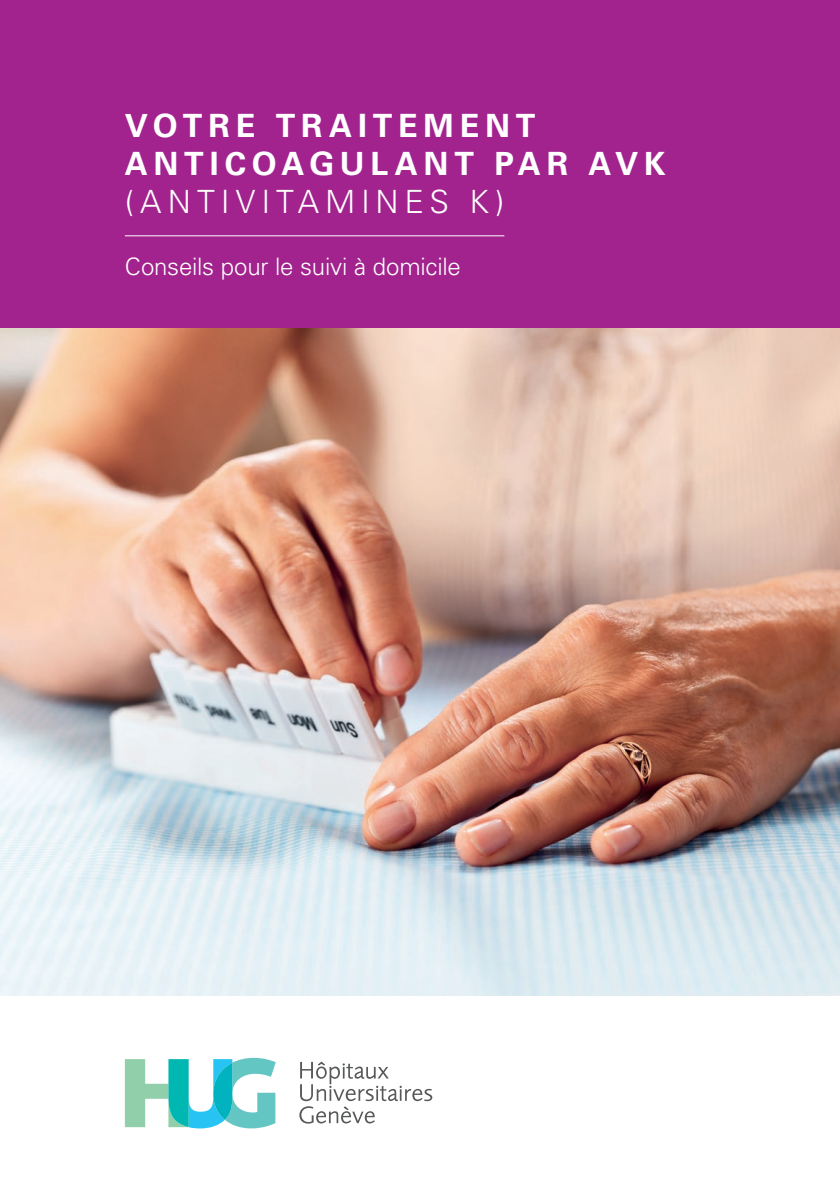
<style>
.page{position:relative;width:840px;height:1191px;background:#fff}
.page>*{position:absolute;margin:0;border:0;box-sizing:border-box;transform-origin:0 0}
.t1{font:700 32px/38px "Univers LT Std";letter-spacing:.18em;color:#fff}
.t2{font:300 32px "Univers LT Std";letter-spacing:.185em;color:#fff}
.t3{font:300 24px "Univers LT Std";letter-spacing:-.01em;color:#fff}
</style>
<div class="page">
<div style="left:0;top:0;width:839px;height:329px;background:#a2238e"></div>
<hr style="left:125px;top:235px;width:379px;height:1px;background:#fff">
<svg style="left:125px;top:1057px;width:150px;height:71px"></svg>
<svg style="left:299px;top:1061px;width:133px;height:62px"></svg>
<img style="left:0;top:329px;width:839px;height:666px">
<p class="t1" style="left:125px;top:107px;width:542px">VOTRE TRAITEMENT<br>ANTICOAGULANT PAR AVK</p>
<p class="t2" style="left:125px;top:182px;width:381px">(ANTIVITAMINES K)</p>
<p class="t3" style="left:125px;top:252px;width:337px">Conseils pour le suivi à domicile</p>
</div>
